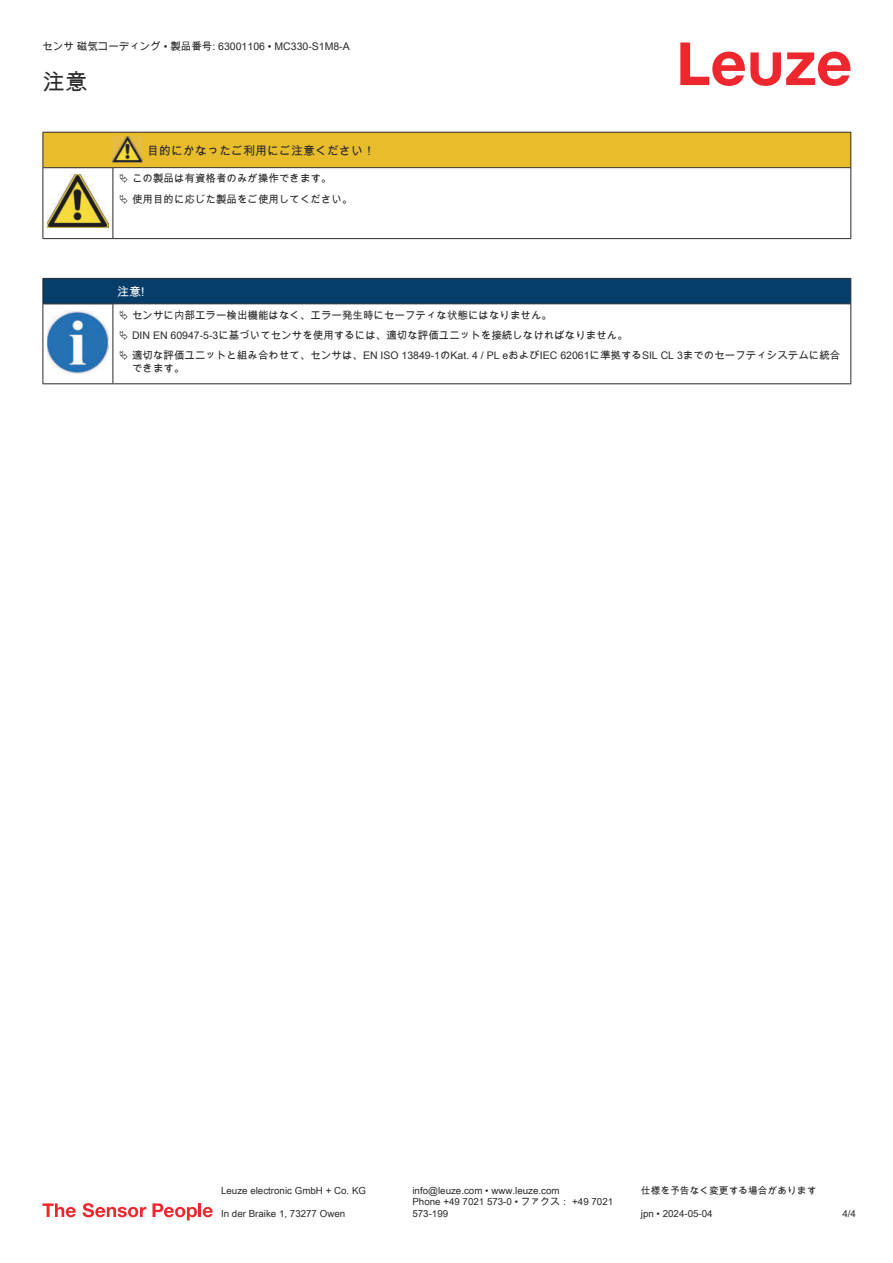
<style>
.page{position:relative;width:893px;height:1263px;background:#fff}
.page>*{position:absolute;margin:0;border:0;box-sizing:border-box;transform-origin:0 0}
.t1{font:22.5px "Arial Unicode MS";color:#2b292a}
.t2{font:12px "Arial Unicode MS";color:#2b292a}
.t3{font:12px "Arial Unicode MS";color:#fff}
.t4{font:10.5px/20.2px "Arial Unicode MS";color:#2b292a}
.t5{font:9.75px/11.7px "Arial Unicode MS";color:#2b292a}
</style>
<div class="page">
<svg style="left:680px;top:43px;width:170px;height:43px"></svg>
<svg style="left:43px;top:1203px;width:33px;height:14px"></svg>
<svg style="left:83px;top:1203px;width:63px;height:14px"></svg>
<svg style="left:153px;top:1203px;width:44px;height:17px"></svg>
<hr style="left:198px;top:1203px;width:3px;height:14px;background:#ed272d">
<svg style="left:203px;top:1207px;width:10px;height:10px"></svg>
<hr style="left:43px;top:168px;width:1px;height:66px;background:#2b292a">
<hr style="left:113px;top:168px;width:1px;height:66px;background:#2b292a">
<hr style="left:850px;top:168px;width:1px;height:66px;background:#2b292a">
<hr style="left:43px;top:238px;width:70px;height:1px;background:#2b292a">
<hr style="left:113px;top:238px;width:30px;height:1px;background:#2b292a">
<hr style="left:143px;top:238px;width:708px;height:1px;background:#2b292a">
<img style="left:47px;top:209px;width:61px;height:19px">
<hr style="left:43px;top:304px;width:70px;height:1px;background:#2b292a">
<svg style="left:43px;top:278px;width:808px;height:26px;background:#093c65"></svg>
<hr style="left:113px;top:304px;width:738px;height:1px;background:#2b292a">
<hr style="left:43px;top:304px;width:1px;height:75px;background:#2b292a">
<hr style="left:113px;top:304px;width:1px;height:75px;background:#2b292a">
<hr style="left:850px;top:304px;width:1px;height:75px;background:#2b292a">
<hr style="left:43px;top:383px;width:70px;height:1px;background:#2b292a">
<hr style="left:113px;top:383px;width:738px;height:1px;background:#2b292a">
<img style="left:47px;top:310px;width:61px;height:63px">
<svg style="left:43px;top:132px;width:808px;height:77px"></svg>
<p class="t4" style="left:43px;top:36px;width:309px">センサ 磁気コーディング • 製品番号: 63001106 • MC330-S1M8-A</p>
<h1 class="t1" style="left:43px;top:66px;width:46px">注意</h1>
<p class="t2" style="left:147px;top:142px;width:229px">目的にかなったご利用にご注意ください！</p>
<p class="t4" style="left:132px;top:168px;width:222px">この製品は有資格者のみが操作できます。<br>使用目的に応じた製品をご使用してください。</p>
<p class="t3" style="left:117px;top:283px;width:29px">注意!</p>
<p class="t4" style="left:132px;top:305px;width:710px">センサに内部エラー検出機能はなく、エラー発生時にセーフティな状態にはなりません。<br>DIN EN 60947-5-3に基づいてセンサを使用するには、適切な評価ユニットを接続しなければなりません。<br>適切な評価ユニットと組み合わせて、センサは、EN ISO 13849-1のKat. 4 / PL eおよびIEC 62061に準拠するSIL CL 3までのセーフティシステムに統合</p>
<p class="t4" style="left:132px;top:358px;width:54px">できます。</p>
<p class="t5" style="left:221px;top:1184px;width:146px">Leuze electronic GmbH + Co. KG</p>
<p class="t5" style="left:412px;top:1184px;width:149px">info@leuze.com • www.leuze.com</p>
<p class="t5" style="left:641px;top:1184px;width:177px">仕様を予告なく変更する場合があります</p>
<p class="t5" style="left:221px;top:1207px;width:126px">In der Braike 1, 73277 Owen</p>
<p class="t5" style="left:412px;top:1196px;width:202px">Phone +49 7021 573-0 • ファクス： +49 7021<br>573-199</p>
<p class="t5" style="left:641px;top:1207px;width:73px">jpn • 2024-05-04</p>
<p class="t5" style="left:842px;top:1207px;width:15px">4/4</p>
</div>
